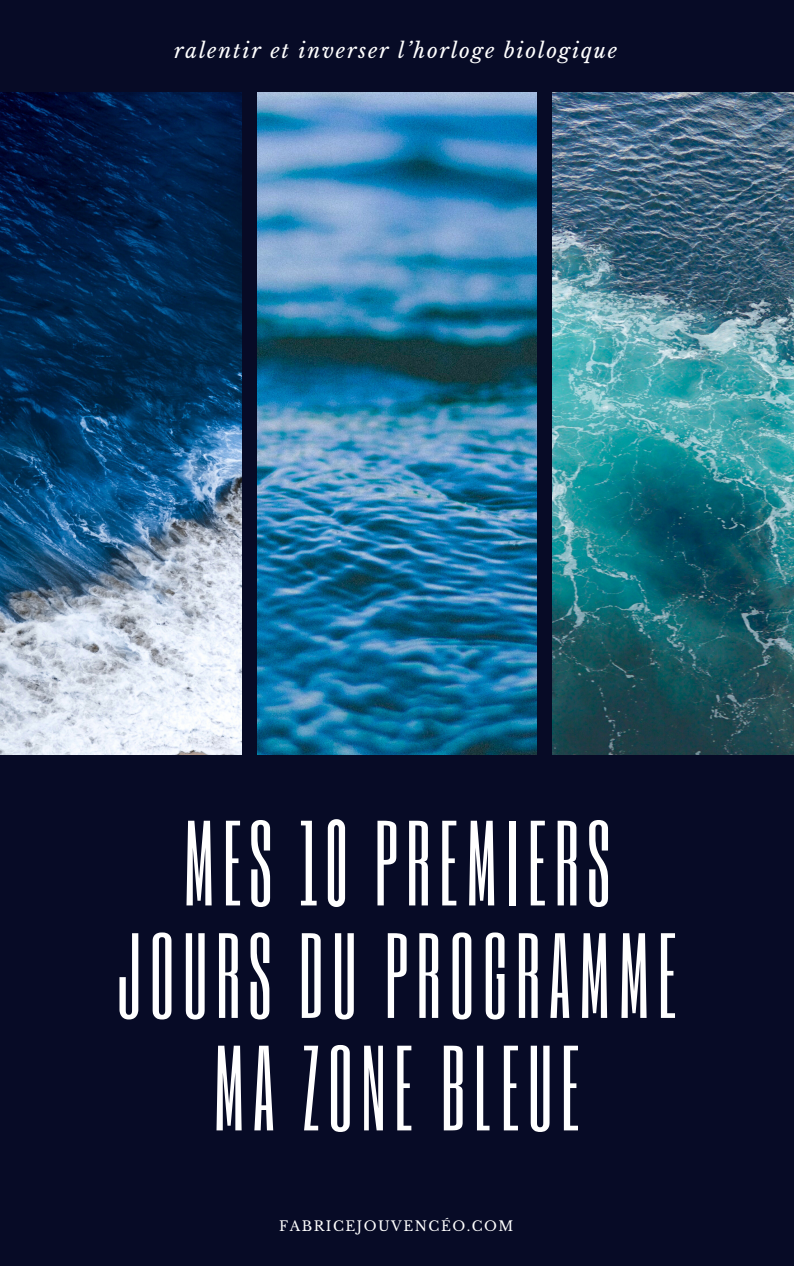
<style>
.page{position:relative;width:794px;height:1266px;background:#fff}
.page>*{position:absolute;margin:0;border:0;box-sizing:border-box;transform-origin:0 0}
.t1{font:100.35px/112.4px "Six Caps";letter-spacing:.08em;color:#fff;text-align:center}
.t2{font:italic 20.55px "Libre Baskerville";letter-spacing:.09em;color:#fff}
.t3{font:13.58px "Libre Baskerville";letter-spacing:.11em;color:#fff}
</style>
<div class="page">
<div style="left:0;top:0;width:793px;height:1266px;background:#070b26"></div>
<img style="left:0;top:92px;width:242px;height:663px">
<img style="left:257px;top:92px;width:279px;height:663px">
<img style="left:552px;top:92px;width:241px;height:663px">
<p class="t2" style="left:174px;top:38px;width:444px">ralentir et inverser l’horloge biologique</p>
<p class="t1" style="left:116px;top:804px;width:561px">MES 10 PREMIERS<br>JOURS DU PROGRAMME<br>MA ZONE BLEUE</p>
<p class="t3" style="left:279px;top:1218px;width:236px">FABRICEJOUVENCÉO.COM</p>
</div>
